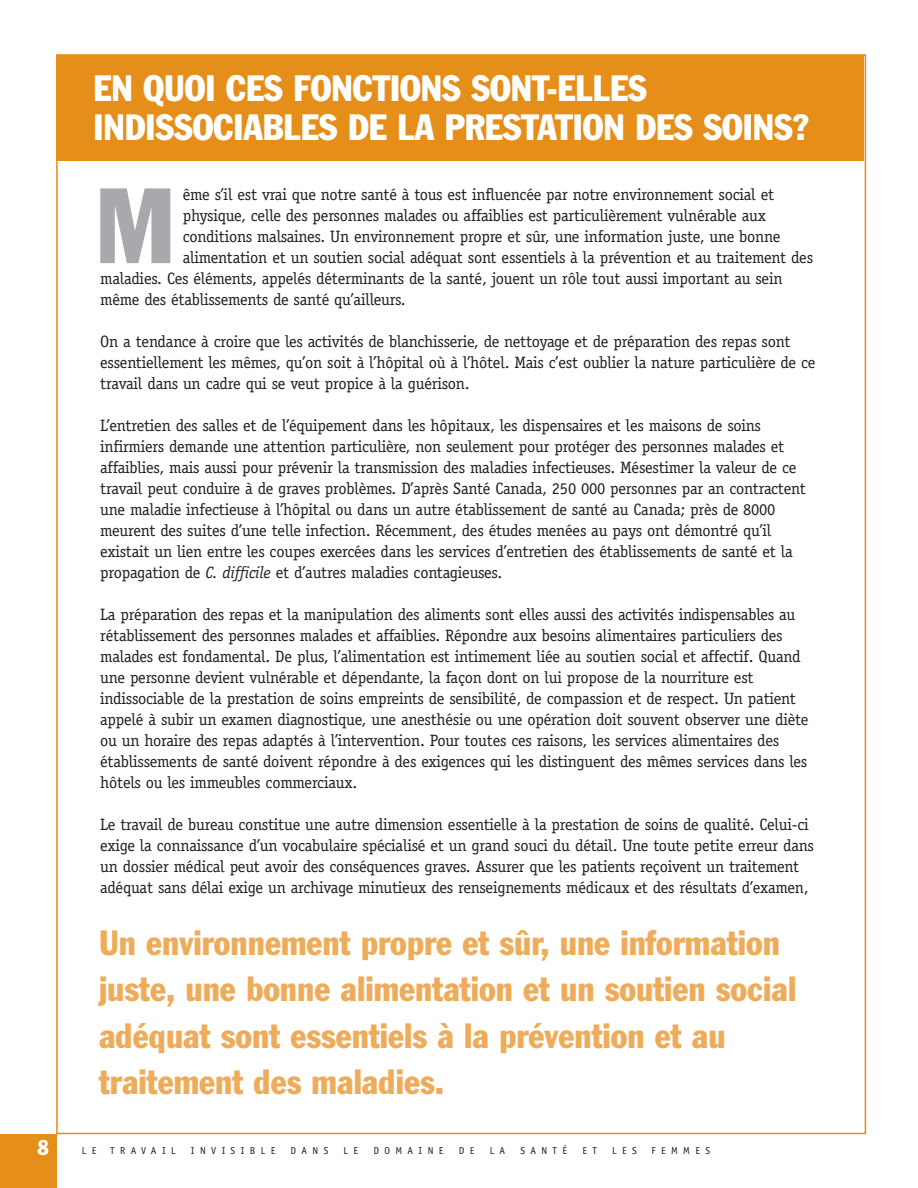
<style>
.page{position:relative;width:918px;height:1188px;background:#fff}
.page>*{position:absolute;margin:0;border:0;box-sizing:border-box;transform-origin:0 0}
.t1{font:condensed 105px "Franklin Gothic";color:#a8a9ad}
.t2{font:condensed 36px/39px "Franklin Gothic";color:#fff}
.t3{font:condensed 34.5px/46.5px "Franklin Gothic";color:#eeac5b}
.t4{font:condensed 21px "Franklin Gothic";color:#fff}
.t5{font:16.5px/21px "Officina Serif";letter-spacing:-.015em;color:#231f20}
.t6{font:10.2px "Officina Sans";letter-spacing:.535em;color:#231f20}
.s1{font-style:italic}
</style>
<div class="page">
<div style="left:0;top:1134px;width:56px;height:54px;background:#e58e19"></div>
<div style="left:56px;top:56px;width:807px;height:105px;background:#e58e19"></div>
<h2 class="t2" style="left:94px;top:71px;width:717px">EN QUOI CES FONCTIONS SONT-ELLES<br>INDISSOCIABLES DE LA PRESTATION DES SOINS?</h2>
<h1 class="t1" style="left:95px;top:188px;width:81px">M</h1>
<p class="t5" style="left:183px;top:184px;width:593px">ême s’il est vrai que notre santé à tous est influencée par notre environnement social et</p>
<p class="t5" style="left:183px;top:205px;width:585px">physique, celle des personnes malades ou affaiblies est particulièrement vulnérable aux</p>
<p class="t5" style="left:183px;top:226px;width:599px">conditions malsaines. Un environnement propre et sûr, une information juste, une bonne</p>
<p class="t5" style="left:183px;top:247px;width:632px">alimentation et un soutien social adéquat sont essentiels à la prévention et au traitement des</p>
<p class="t5" style="left:100px;top:268px;width:684px">maladies. Ces éléments, appelés déterminants de la santé, jouent un rôle tout aussi important au sein</p>
<p class="t5" style="left:100px;top:289px;width:307px">même des établissements de santé qu’ailleurs.</p>
<p class="t5" style="left:100px;top:331px;width:717px">On a tendance à croire que les activités de blanchisserie, de nettoyage et de préparation des repas sont essentiellement les mêmes, qu’on soit à l’hôpital où à l’hôtel. Mais c’est oublier la nature particulière de ce travail dans un cadre qui se veut propice à la guérison.</p>
<p class="t5" style="left:100px;top:415px;width:707px">L’entretien des salles et de l’équipement dans les hôpitaux, les dispensaires et les maisons de soins infirmiers demande une attention particulière, non seulement pour protéger des personnes malades et affaiblies, mais aussi pour prévenir la transmission des maladies infectieuses. Mésestimer la valeur de ce travail peut conduire à de graves problèmes. D’après Santé Canada, 250 000 personnes par an contractent une maladie infectieuse à l’hôpital ou dans un autre établissement de santé au Canada; près de 8000 meurent des suites d’une telle infection. Récemment, des études menées au pays ont démontré qu’il existait un lien entre les coupes exercées dans les services d’entretien des établissements de santé et la propagation de <span class="s1">C. difficile</span> et d’autres maladies contagieuses.</p>
<p class="t5" style="left:100px;top:604px;width:710px">La préparation des repas et la manipulation des aliments sont elles aussi des activités indispensables au rétablissement des personnes malades et affaiblies. Répondre aux besoins alimentaires particuliers des malades est fondamental. De plus, l’alimentation est intimement liée au soutien social et affectif. Quand une personne devient vulnérable et dépendante, la façon dont on lui propose de la nourriture est indissociable de la prestation de soins empreints de sensibilité, de compassion et de respect. Un patient appelé à subir un examen diagnostique, une anesthésie ou une opération doit souvent observer une diète ou un horaire des repas adaptés à l’intervention. Pour toutes ces raisons, les services alimentaires des établissements de santé doivent répondre à des exigences qui les distinguent des mêmes services dans les hôtels ou les immeubles commerciaux.</p>
<p class="t5" style="left:100px;top:814px;width:715px">Le travail de bureau constitue une autre dimension essentielle à la prestation de soins de qualité. Celui-ci exige la connaissance d’un vocabulaire spécialisé et un grand souci du détail. Une toute petite erreur dans un dossier médical peut avoir des conséquences graves. Assurer que les patients reçoivent un traitement adéquat sans délai exige un archivage minutieux des renseignements médicaux et des résultats d’examen,</p>
<h3 class="t3" style="left:99px;top:922px;width:699px">Un environnement propre et sûr, une information juste, une bonne alimentation et un soutien social adéquat sont essentiels à la prévention et au traitement des maladies.</h3>
<p class="t4" style="left:37px;top:1140px;width:13px">8</p>
<p class="t6" style="left:82px;top:1147px;width:16px">L E</p>
<p class="t6" style="left:110px;top:1147px;width:67px">TRAVAIL</p>
<p class="t6" style="left:191px;top:1147px;width:86px">INVISIBLE</p>
<p class="t6" style="left:291px;top:1147px;width:39px">DANS</p>
<p class="t6" style="left:344px;top:1147px;width:16px">L E</p>
<p class="t6" style="left:373px;top:1147px;width:72px">DOMAINE</p>
<p class="t6" style="left:459px;top:1147px;width:17px">D E</p>
<p class="t6" style="left:490px;top:1147px;width:17px">L A</p>
<p class="t6" style="left:520px;top:1147px;width:48px">SANTÉ</p>
<p class="t6" style="left:582px;top:1147px;width:16px">E T</p>
<p class="t6" style="left:612px;top:1147px;width:26px">LES</p>
<p class="t6" style="left:651px;top:1147px;width:60px">FEMMES</p>
</div>
